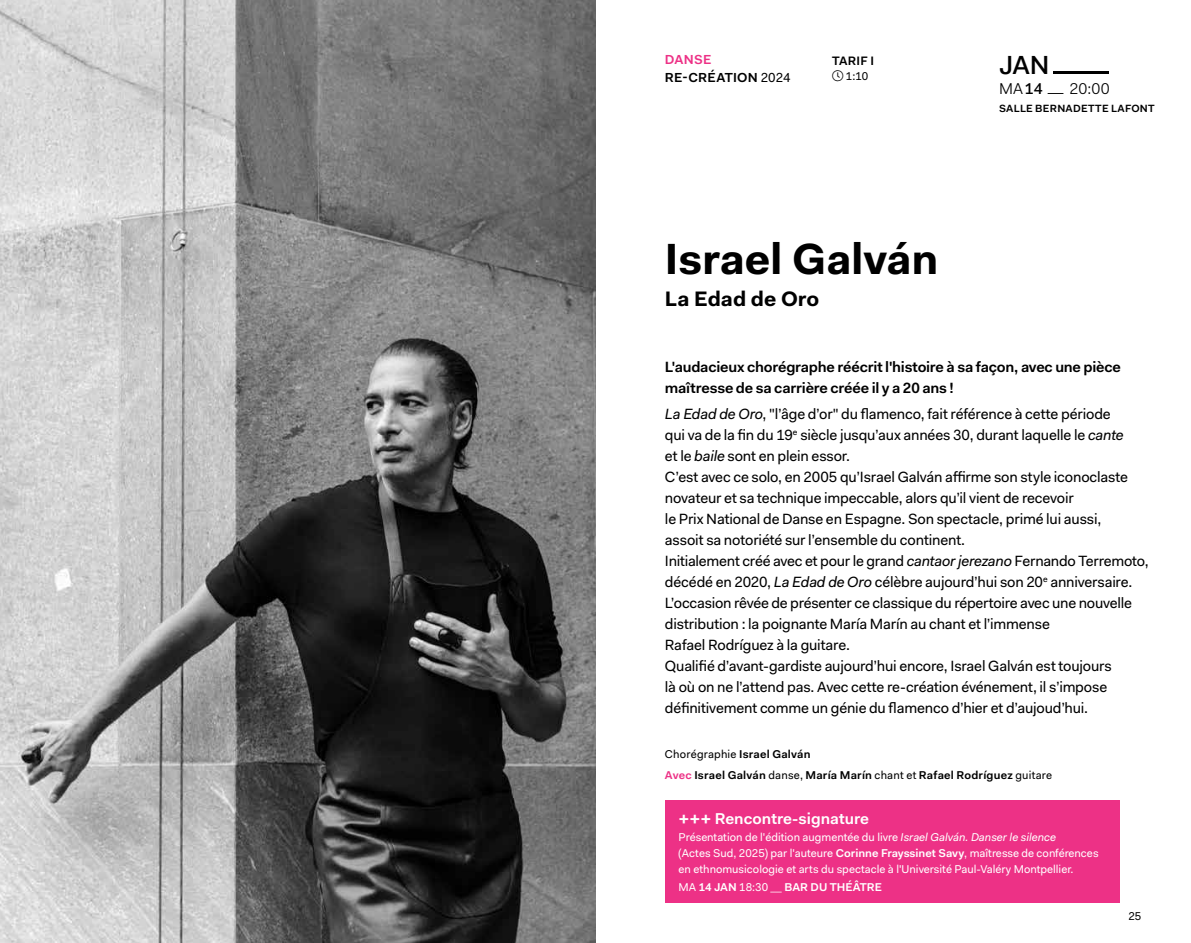
<style>
.page{position:relative;width:1191px;height:943px;background:#fff}
.page>*{position:absolute;margin:0;border:0;box-sizing:border-box;transform-origin:0 0}
.t1{font:700 43.75px "Fakt Pro";letter-spacing:-.005em;color:#000}
.t2{font:500 26.25px "Fakt Pro";color:#000}
.t3{font:700 21px "Fakt Pro";color:#000}
.t4{font:600 15.75px "Fakt Pro";color:#fff}
.t5{font:15.75px "Fakt Pro Blond";color:#000}
.t6{font:14.88px/21px "Fakt Pro";letter-spacing:-.01em;color:#000}
.t7{font:600 14.88px/21px "Fakt Pro";letter-spacing:-.015em;color:#000}
.t8{font:600 13.12px/17.5px "Fakt Pro";letter-spacing:.02em;color:#000}
.t9{font:600 12.25px "Fakt Pro";letter-spacing:.02em;color:#000}
.t10{font:11.38px/15.8px "Fakt Pro";color:#fff}
.t11{font:600 11.38px/20.7px "Fakt Pro";letter-spacing:.02em;color:#000}
.t12{font:600 11.38px "Fakt Pro";color:#fff}
.t13{font:11.38px "Fakt Pro";color:#000}
.t14{font:600 10.5px "Fakt Pro";letter-spacing:.025em;color:#000}
.s1{color:#ed3186}
.s2{font-weight:400}
.s3{font-family:"Fakt Pro";font-weight:500}
.s4{font-style:italic}
.s5{font-size:19.25px}
.s6{font-weight:600}
.s7{font-family:"Fakt Pro Blond";font-weight:400}
</style>
<div class="page">
<div style="left:665px;top:800px;width:454px;height:103px;background:#ed3186"></div>
<img style="left:0;top:0;width:595px;height:943px">
<p class="t8" style="left:665px;top:51px;width:127px"><span class="s1">DANSE<br></span>RE-CRÉATION <span class="s2">2024</span></p>
<p class="t9" style="left:832px;top:52px;width:44px">TARIF I</p>
<p class="t13" style="left:846px;top:69px;width:24px">1:10</p>
<h1 class="t1" style="left:665px;top:230px;width:275px">Israel Galván</h1>
<h3 class="t3" style="left:665px;top:284px;width:156px">La Edad de Oro</h3>
<h2 class="t2" style="left:999px;top:48px;width:111px">JAN_</h2>
<p class="t5" style="left:999px;top:78px;width:112px">MA <span class="s3">14</span> _ 20:00</p>
<p class="t14" style="left:999px;top:101px;width:157px">SALLE BERNADETTE LAFONT</p>
<p class="t7" style="left:665px;top:356px;width:457px">L'audacieux chorégraphe réécrit l'histoire à sa façon, avec une pièce maîtresse de sa carrière créée il y a 20 ans !</p>
<p class="t6" style="left:665px;top:403px;width:485px"><span class="s4">La Edad de Oro</span>, "l’âge d’or" du flamenco, fait référence à cette période<br>qui va de la fin du 19<sup>e</sup> siècle jusqu’aux années 30, durant laquelle le <span class="s4">cante<br></span>et le <span class="s4">baile</span> sont en plein essor.<br>C’est avec ce solo, en 2005 qu’Israel Galván affirme son style iconoclaste novateur et sa technique impeccable, alors qu’il vient de recevoir<br>le Prix National de Danse en Espagne. Son spectacle, primé lui aussi,<br>assoit sa notoriété sur l’ensemble du continent.<br>Initialement créé avec et pour le grand <span class="s4">cantaor jerezano</span> Fernando Terremoto, décédé en 2020, <span class="s4">La Edad de Oro</span> célèbre aujourd’hui son 20<sup>e</sup> anniversaire.<br>L’occasion rêvée de présenter ce classique du répertoire avec une nouvelle distribution : la poignante María Marín au chant et l’immense<br>Rafael Rodríguez à la guitare.<br>Qualifié d’avant-gardiste aujourd’hui encore, Israel Galván est toujours<br>là où on ne l’attend pas. Avec cette re-création événement, il s’impose définitivement comme un génie du flamenco d’hier et d’aujoud’hui.</p>
<p class="t11" style="left:665px;top:743px;width:389px"><span class="s2">Chorégraphie</span> Israel Galván<br><span class="s1">Avec</span> Israel Galván <span class="s2">danse,</span> María Marín <span class="s2">chant et</span> Rafael Rodríguez <span class="s2">guitare</span></p>
<p class="t4" style="left:678px;top:807px;width:192px"><span class="s5">+++</span> Rencontre-signature</p>
<p class="t10" style="left:678px;top:829px;width:421px">Présentation de l'édition augmentée du livre <span class="s4">Israel Galván. Danser le silence<br></span>(Actes Sud, 2025) par l'auteure <span class="s6">Corinne Frayssinet Savy</span>, maîtresse de conférences en ethnomusicologie et arts du spectacle à l'Université Paul-Valéry Montpellier.</p>
<p class="t12" style="left:678px;top:879px;width:205px"><span class="s2">MA</span> 14 JAN <span class="s2">18:30</span> <span class="s7">_</span> BAR DU THÉÂTRE</p>
<p class="t13" style="left:1128px;top:908px;width:14px">25</p>
</div>
